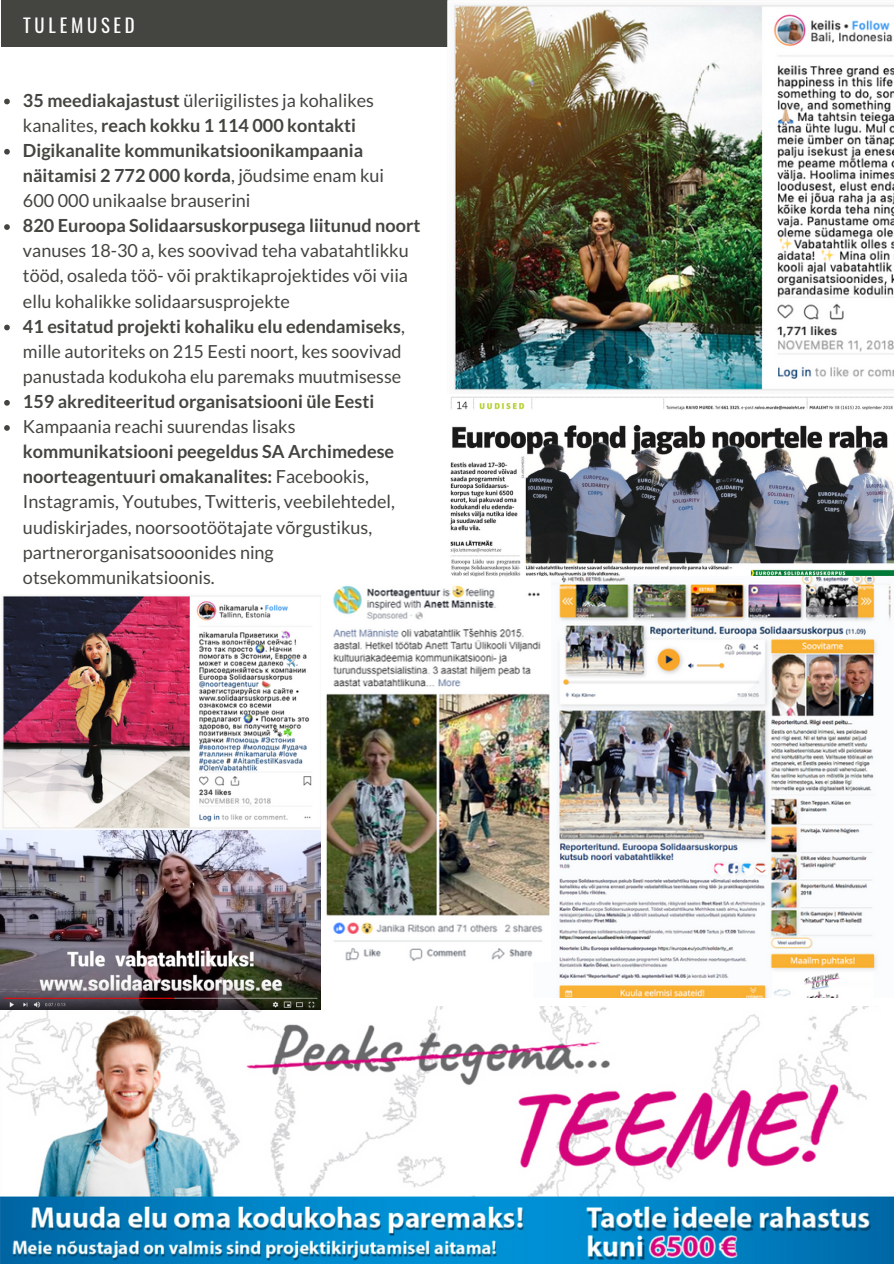
<style>
.page{position:relative;width:894px;height:1264px;background:#fff}
.page>*{position:absolute;margin:0;border:0;box-sizing:border-box;transform-origin:0 0}
.t1{font:18.75px "Oswald";letter-spacing:.2em;color:#fff}
.t2{font:18px/25px "Lato";color:#444440}
.t3{font:700 18px/25px "Lato";color:#444440}
.s1{font-weight:400}
.s2{font-weight:700}
</style>
<div class="page">
<div style="left:1px;top:0;width:446px;height:47px;background:#444440"></div>
<svg style="left:4px;top:99px;width:6px;height:5px"></svg>
<svg style="left:4px;top:149px;width:6px;height:6px"></svg>
<svg style="left:4px;top:224px;width:6px;height:6px"></svg>
<svg style="left:4px;top:324px;width:6px;height:6px"></svg>
<svg style="left:4px;top:400px;width:6px;height:5px"></svg>
<svg style="left:4px;top:425px;width:6px;height:6px"></svg>
<img style="left:0;top:1006px;width:893px;height:257px">
<img style="left:447px;top:0;width:446px;height:576px">
<img style="left:0;top:596px;width:320px;height:413px">
<img style="left:558px;top:576px;width:333px;height:421px">
<img style="left:326px;top:576px;width:224px;height:385px">
<p class="t1" style="left:23px;top:11px;width:113px">TULEMUSED</p>
<p class="t3" style="left:23px;top:87px;width:362px">35 meediakajastust <span class="s1">üleriigilistes ja kohalikes kanalites,</span> reach kokku 1 114 000 kontakti Digikanalite kommunikatsioonikampaania näitamisi 2 772 000 korda<span class="s1">, jõudsime enam kui 600 000 unikaalse brauserini</span></p>
<p class="t3" style="left:23px;top:213px;width:399px">820 Euroopa Solidaarsuskorpusega liitunud noort</p>
<p class="t2" style="left:23px;top:238px;width:387px">vanuses 18-30 a, kes soovivad teha vabatahtlikku tööd, osaleda töö- või praktikaprojektides või viia ellu kohalikke solidaarsusprojekte<br><span class="s2">41 esitatud projekti kohaliku elu edendamiseks</span>, mille autoriteks on 215 Eesti noort, kes soovivad panustada kodukoha elu paremaks muutmisesse</p>
<p class="t3" style="left:23px;top:388px;width:353px">159 akrediteeritud organisatsiooni üle Eesti</p>
<p class="t2" style="left:23px;top:413px;width:274px">Kampaania reachi suurendas lisaks</p>
<p class="t2" style="left:23px;top:438px;width:373px"><span class="s2">kommunikatsiooni peegeldus SA Archimedese noorteagentuuri omakanalites:</span> Facebookis, Instagramis, Youtubes, Twitteris, veebilehtedel, uudiskirjades, noorsootöötajate võrgustikus, partnerorganisatsooonides ning otsekommunikatsioonis.</p>
</div>
